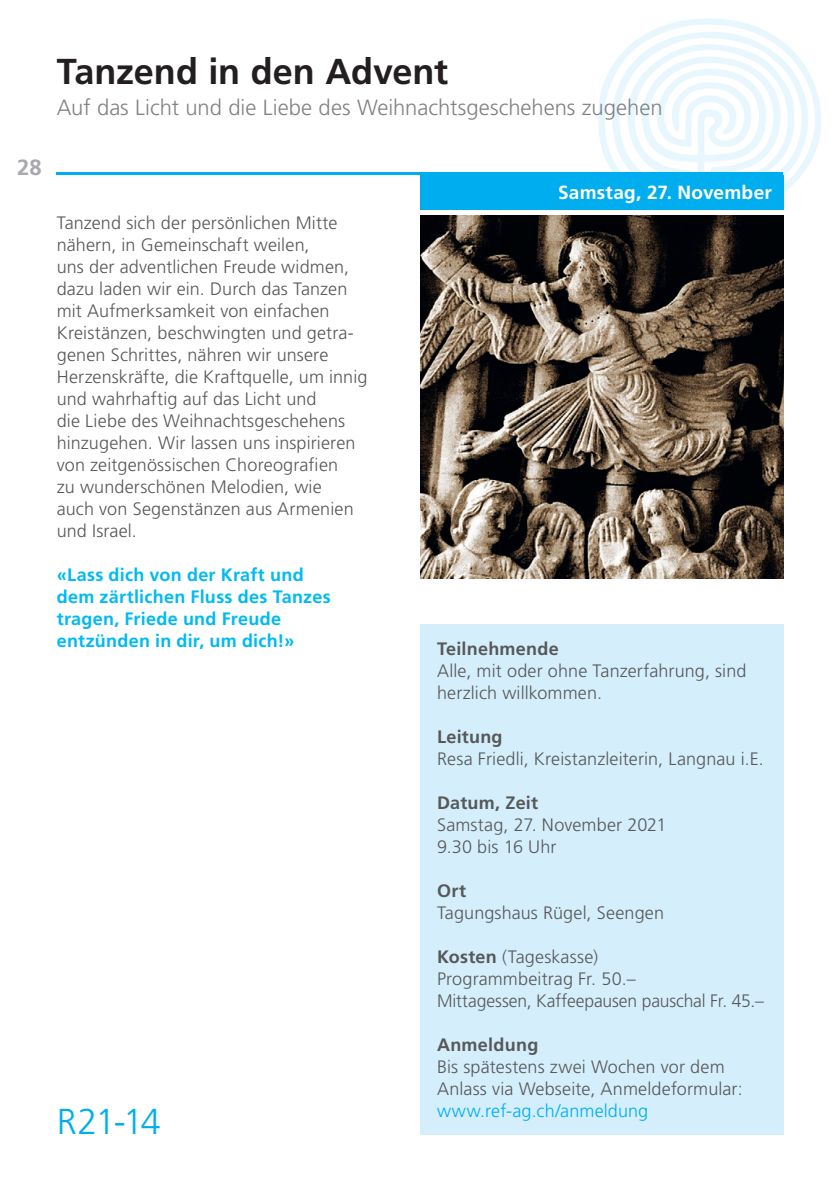
<style>
.page{position:relative;width:840px;height:1191px;background:#fff}
.page>*{position:absolute;margin:0;border:0;box-sizing:border-box;transform-origin:0 0}
.t1{font:700 36px "Frutiger LT Pro";letter-spacing:-.005em;color:#231f20}
.t2{font:300 36px "Frutiger LT Pro";color:#00aeef}
.t3{font:300 22px "Frutiger LT Pro";color:#808285}
.t4{font:700 22px "Frutiger LT Pro";color:#a8a9ad}
.t5{font:700 19px "Frutiger LT Pro";letter-spacing:.015em;color:#fff}
.t6{font:300 18px/22px "Frutiger LT Pro";letter-spacing:.005em;color:#57585a}
.t7{font:700 18px/22px "Frutiger LT Pro";letter-spacing:.015em;color:#00baf1}
.t8{font:700 18px "Frutiger LT Pro";letter-spacing:.015em;color:#57585a}
.t9{font:300 18px "Frutiger LT Pro";letter-spacing:.005em;color:#00aeef}
.s1{font-weight:700}
</style>
<div class="page">
<svg style="left:598px;top:19px;width:222px;height:191px"></svg>
<hr style="left:57px;top:172px;width:725px;height:3px;background:#00aeef">
<div style="left:420px;top:624px;width:362px;height:510px;background:#d4effb"></div>
<div style="left:420px;top:175px;width:362px;height:35px;background:#00aeef"></div>
<img style="left:420px;top:215px;width:362px;height:363px">
<p class="t1" style="left:57px;top:50px;width:393px">Tanzend in den Advent</p>
<p class="t3" style="left:57px;top:94px;width:607px">Auf das Licht und die Liebe des Weihnachtsgeschehens zugehen</p>
<p class="t4" style="left:17px;top:154px;width:26px">28</p>
<p class="t6" style="left:57px;top:212px;width:312px">Tanzend sich der persönlichen Mitte nähern, in Gemeinschaft weilen,<br>uns der adventlichen Freude widmen, dazu laden wir ein. Durch das Tanzen mit Aufmerksamkeit von einfachen Kreistänzen, beschwingten und getra&shy;genen Schrittes, nähren wir unsere Herzenskräfte, die Kraftquelle, um innig und wahrhaftig auf das Licht und<br>die Liebe des Weihnachtsgeschehens hinzugehen. Wir lassen uns inspirieren von zeitgenössischen Choreografien<br>zu wunderschönen Melodien, wie<br>auch von Segenstänzen aus Armenien und Israel.</p>
<p class="t7" style="left:57px;top:564px;width:275px">«Lass dich von der Kraft und dem zärtlichen Fluss des Tanzes tragen, Friede und Freude entzünden in dir, um dich!»</p>
<p class="t2" style="left:57px;top:1100px;width:106px">R21-14</p>
<p class="t5" style="left:557px;top:181px;width:215px">Samstag, 27. November</p>
<p class="t8" style="left:437px;top:637px;width:123px">Teilnehmende</p>
<p class="t6" style="left:437px;top:659px;width:311px">Alle, mit oder ohne Tanzerfahrung, sind herzlich willkommen.</p>
<p class="t8" style="left:437px;top:725px;width:67px">Leitung</p>
<p class="t6" style="left:437px;top:747px;width:328px">Resa Friedli, Kreistanzleiterin, Langnau i.E.</p>
<p class="t8" style="left:437px;top:791px;width:103px">Datum, Zeit</p>
<p class="t6" style="left:437px;top:813px;width:231px">Samstag, 27. November 2021</p>
<p class="t6" style="left:437px;top:835px;width:121px">9.30 bis 16 Uhr</p>
<p class="t8" style="left:437px;top:879px;width:31px">Ort</p>
<p class="t6" style="left:437px;top:901px;width:228px">Tagungshaus Rügel, Seengen</p>
<p class="t6" style="left:437px;top:945px;width:162px"><span class="s1">Kosten</span> (Tageskasse)</p>
<p class="t6" style="left:437px;top:967px;width:200px">Programmbeitrag Fr. 50.–</p>
<p class="t6" style="left:437px;top:989px;width:328px">Mittagessen, Kaffeepausen pauschal Fr. 45.–</p>
<p class="t8" style="left:437px;top:1033px;width:103px">Anmeldung</p>
<p class="t6" style="left:437px;top:1055px;width:307px">Bis spätestens zwei Wochen vor dem<br>Anlass via Webseite, Anmeldeformular:</p>
<p class="t9" style="left:437px;top:1100px;width:213px">www.ref-ag.ch/anmeldung</p>
</div>
